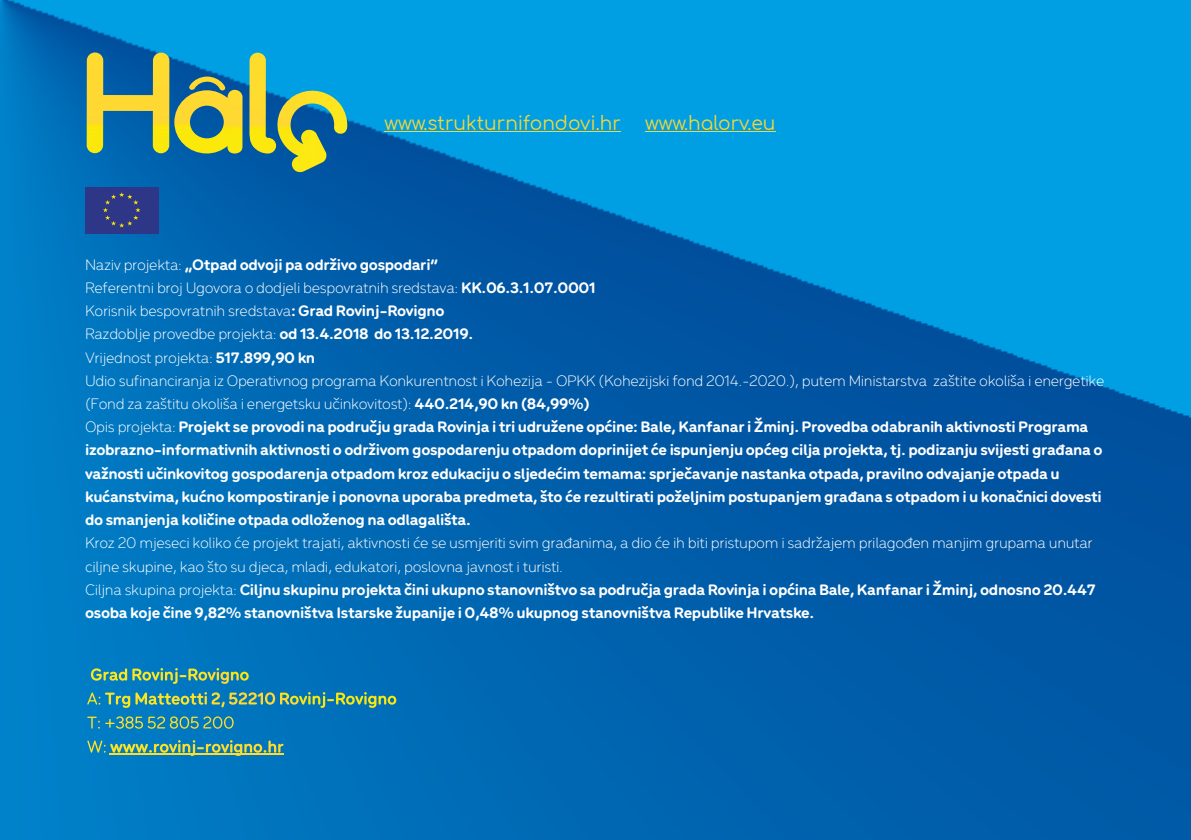
<style>
.page{position:relative;width:1191px;height:840px;background:#fff}
.page>*{position:absolute;margin:0;border:0;box-sizing:border-box;transform-origin:0 0}
.t1{font:300 96px "Comfortaa";letter-spacing:-.02em;color:#fff}
.t2{font:300 26px "Comfortaa";letter-spacing:.01em;color:#fff}
.t3{font:19.4px "Comfortaa";color:#f5d638;scale:.96 1}
.t4{font:700 16px/23.2px "Menco";letter-spacing:-.02em;color:#fff;scale:1.1 1}
.t5{font:300 16px/23.2px "Menco";letter-spacing:-.02em;color:#fff;scale:1.1 1}
.s1{font-weight:300}
.s2{font-weight:700}
</style>
<div class="page">
<img style="left:0;top:0;width:1191px;height:839px">
<img style="left:87px;top:52px;width:260px;height:120px">
<div style="left:85px;top:187px;width:73px;height:46px;background:#2e3688"></div>
<svg style="left:103px;top:192px;width:38px;height:35px"></svg>
<hr style="left:384px;top:131px;width:237px;height:1px;background:#f5d638">
<hr style="left:645px;top:131px;width:130px;height:1px;background:#f5d638">
<img style="left:91px;top:667px;width:107px;height:16px">
<svg style="left:87px;top:692px;width:13px;height:12px"></svg>
<img style="left:105px;top:692px;width:98px;height:15px">
<img style="left:87px;top:716px;width:91px;height:12px">
<img style="left:87px;top:740px;width:19px;height:12px">
<img style="left:110px;top:739px;width:94px;height:16px">
<img style="left:110px;top:753px;width:173px;height:1px">
<p class="t3" style="left:384px;top:113px;width:409px">www.strukturnifondovi.hr www.halorv.eu</p>
<p class="t4" style="left:85px;top:254px;width:928px"><span class="s1">Naziv projekta:</span> „Otpad odvoji pa održivo gospodari“<br><span class="s1">Referentni broj Ugovora o dodjeli bespovratnih sredstava:</span> KK.06.3.1.07.0001<br><span class="s1">Korisnik bespovratnih sredstava</span>: Grad Rovinj-Rovigno<br><span class="s1">Razdoblje provedbe projekta:</span> od 13.4.2018 do 13.12.2019.<br><span class="s1">Vrijednost projekta:</span> 517.899,90 kn<br><span class="s1">Udio sufinanciranja iz Operativnog programa Konkurentnost i Kohezija - OPKK (Kohezijski fond 2014.-2020.), putem Ministarstva zaštite okoliša i energetike (Fond za zaštitu okoliša i energetsku učinkovitost):</span> 440.214,90 kn (84,99%)<br><span class="s1">Opis projekta:</span> Projekt se provodi na području grada Rovinja i tri udružene općine: Bale, Kanfanar i Žminj. Provedba odabranih aktivnosti Programa izobrazno-informativnih aktivnosti o održivom gospodarenju otpadom doprinijet će ispunjenju općeg cilja projekta, tj. podizanju svijesti građana o važnosti učinkovitog gospodarenja otpadom kroz edukaciju o sljedećim temama: sprječavanje nastanka otpada, pravilno odvajanje otpada u kućanstvima, kućno kompostiranje i ponovna uporaba predmeta, što će rezultirati poželjnim postupanjem građana s otpadom i u konačnici dovesti do smanjenja količine otpada odloženog na odlagališta.</p>
<p class="t5" style="left:85px;top:532px;width:920px">Kroz 20 mjeseci koliko će projekt trajati, aktivnosti će se usmjeriti svim građanima, a dio će ih biti pristupom i sadržajem prilagođen manjim grupama unutar ciljne skupine, kao što su djeca, mladi, edukatori, poslovna javnost i turisti.<br>Ciljna skupina projekta: <span class="s2">Ciljnu skupinu projekta čini ukupno stanovništvo sa područja grada Rovinja i općina Bale, Kanfanar i Žminj, odnosno 20.447 osoba koje čine 9,82% stanovništva Istarske županije i 0,48% ukupnog stanovništva Republike Hrvatske.</span></p>
<h1 class="t1" style="left:285px;top:351px;width:924px">Zapamti spremnike</h1>
<h2 class="t2" style="left:542px;top:468px;width:433px">Ne okreći glavu! Pravilno odloži!</h2>
</div>
